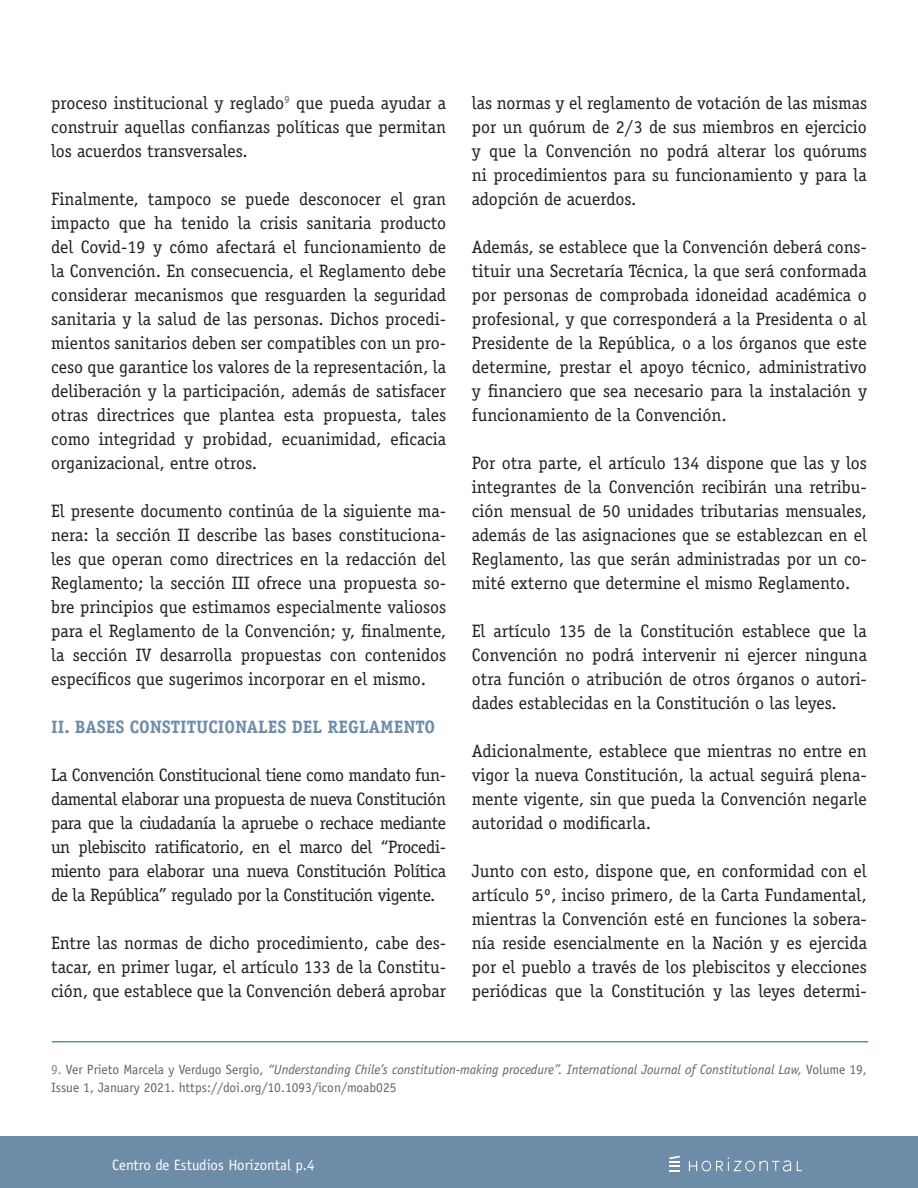
<style>
.page{position:relative;width:918px;height:1188px;background:#fff}
.page>*{position:absolute;margin:0;border:0;box-sizing:border-box;transform-origin:0 0}
.t1{font:18px/24px "Officina Serif Std";color:#231f20;text-align:justify}
.t2{font:700 18px "Officina Serif Std";color:#6d8ca8}
.t3{font:15px "Officina Sans Std";color:#fff}
.t4{font:13.5px/18px "Officina Sans Std";color:#636363}
.s1{color:#6d8ca8}
.s2{font-style:italic}
</style>
<div class="page">
<div style="left:0;top:1136px;width:918px;height:52px;background:#6d8ca8"></div>
<svg style="left:669px;top:1156px;width:11px;height:16px"></svg>
<svg style="left:688px;top:1157px;width:114px;height:15px"></svg>
<hr style="left:52px;top:1041px;width:816px;height:2px;background:#6d8ca8">
<p class="t1" style="left:51px;top:91px;width:397px">proceso institucional y reglado<sup>9</sup> que pueda ayudar a construir aquellas confianzas políticas que permitan los acuerdos transversales.</p>
<p class="t1" style="left:51px;top:187px;width:397px">Finalmente, tampoco se puede desconocer el gran impacto que ha tenido la crisis sanitaria producto del Covid-19 y cómo afectará el funcionamiento de la Convención. En consecuencia, el Reglamento debe considerar mecanismos que resguarden la seguridad sanitaria y la salud de las personas. Dichos procedi&shy;mientos sanitarios deben ser compatibles con un pro&shy;ceso que garantice los valores de la representación, la deliberación y la participación, además de satisfacer otras directrices que plantea esta propuesta, tales como integridad y probidad, ecuanimidad, eficacia organizacional, entre otros.</p>
<p class="t1" style="left:51px;top:499px;width:397px">El presente documento continúa de la siguiente ma&shy;nera: la sección II describe las bases constituciona&shy;les que operan como directrices en la redacción del Reglamento; la sección III ofrece una propuesta so&shy;bre principios que estimamos especialmente valiosos para el Reglamento de la Convención; y, finalmente, la sección IV desarrolla propuestas con contenidos específicos que sugerimos incorporar en el mismo.</p>
<p class="t2" style="left:51px;top:715px;width:386px">II. BASES CONSTITUCIONALES DEL REGLAMENTO</p>
<p class="t1" style="left:51px;top:763px;width:397px">La Convención Constitucional tiene como mandato fun&shy;damental elaborar una propuesta de nueva Constitución para que la ciudadanía la apruebe o rechace mediante un plebiscito ratificatorio, en el marco del “Procedi&shy;miento para elaborar una nueva Constitución Política de la República” regulado por la Constitución vigente.</p>
<p class="t1" style="left:51px;top:931px;width:397px">Entre las normas de dicho procedimiento, cabe des&shy;tacar, en primer lugar, el artículo 133 de la Constitu&shy;ción, que establece que la Convención deberá aprobar</p>
<p class="t1" style="left:472px;top:91px;width:397px">las normas y el reglamento de votación de las mismas por un quórum de 2/3 de sus miembros en ejercicio y que la Convención no podrá alterar los quórums ni procedimientos para su funcionamiento y para la adopción de acuerdos.</p>
<p class="t1" style="left:472px;top:235px;width:397px">Además, se establece que la Convención deberá cons&shy;tituir una Secretaría Técnica, la que será conformada por personas de comprobada idoneidad académica o profesional, y que corresponderá a la Presidenta o al Presidente de la República, o a los órganos que este determine, prestar el apoyo técnico, administrativo y financiero que sea necesario para la instalación y funcionamiento de la Convención.</p>
<p class="t1" style="left:472px;top:451px;width:397px">Por otra parte, el artículo 134 dispone que las y los integrantes de la Convención recibirán una retribu&shy;ción mensual de 50 unidades tributarias mensuales, además de las asignaciones que se establezcan en el Reglamento, las que serán administradas por un co&shy;mité externo que determine el mismo Reglamento.</p>
<p class="t1" style="left:472px;top:619px;width:397px">El artículo 135 de la Constitución establece que la Convención no podrá intervenir ni ejercer ninguna otra función o atribución de otros órganos o autori&shy;dades establecidas en la Constitución o las leyes.</p>
<p class="t1" style="left:472px;top:739px;width:397px">Adicionalmente, establece que mientras no entre en vigor la nueva Constitución, la actual seguirá plena&shy;mente vigente, sin que pueda la Convención negarle autoridad o modificarla.</p>
<p class="t1" style="left:472px;top:859px;width:397px">Junto con esto, dispone que, en conformidad con el artículo 5º, inciso primero, de la Carta Fundamental, mientras la Convención esté en funciones la sobera&shy;nía reside esencialmente en la Nación y es ejercida por el pueblo a través de los plebiscitos y elecciones periódicas que la Constitución y las leyes determi-</p>
<p class="t4" style="left:51px;top:1061px;width:817px"><span class="s1">9.</span> Ver Prieto Marcela y Verdugo Sergio, <span class="s2">“Understanding Chile’s constitution-making procedure”. International Journal of Constitutional Law,</span> Volume 19,<br>Issue 1, January 2021. https://doi.org/10.1093/icon/moab025</p>
<p class="t3" style="left:112px;top:1156px;width:204px">Centro de Estudios Horizontal p.4</p>
</div>
